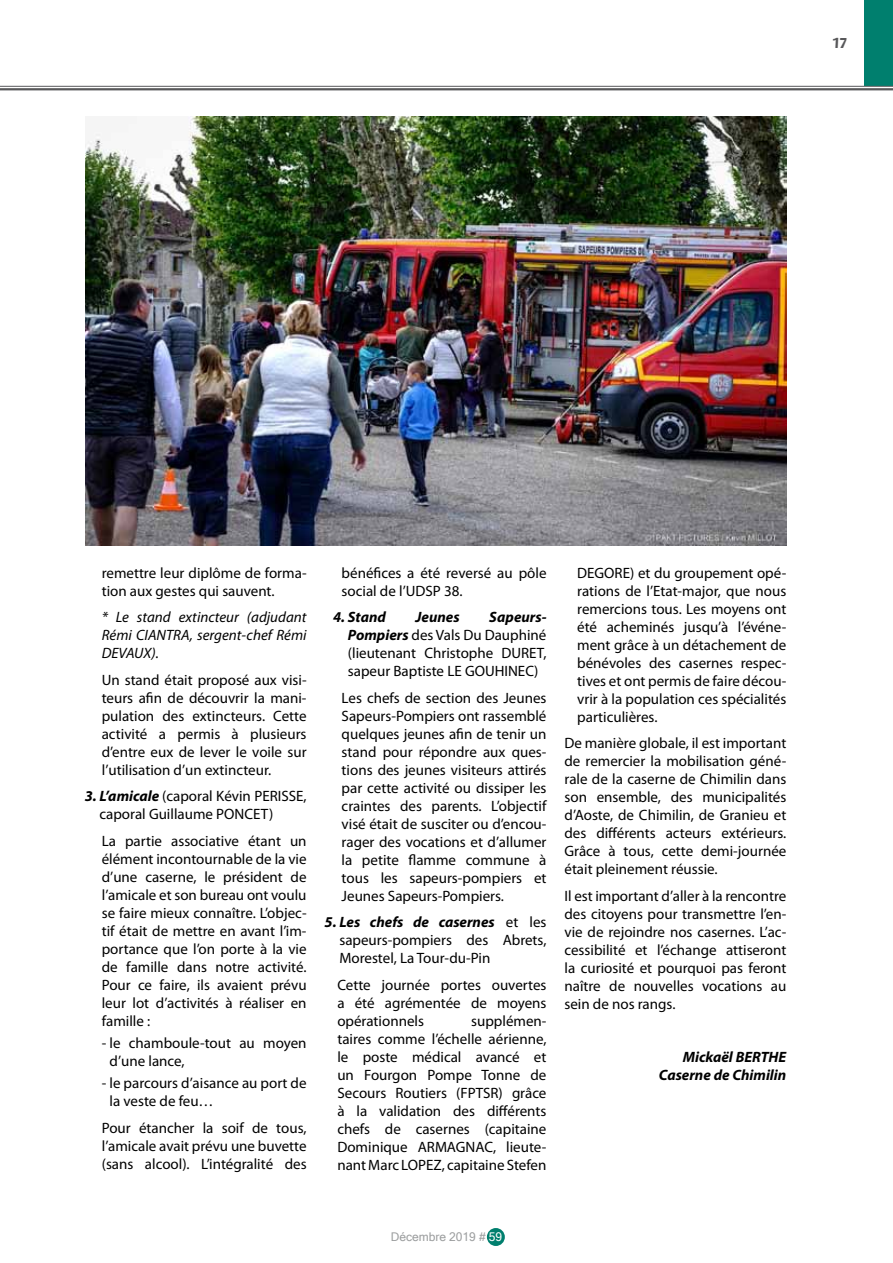
<style>
.page{position:relative;width:893px;height:1263px;background:#fff}
.page>*{position:absolute;margin:0;border:0;box-sizing:border-box;transform-origin:0 0}
.t1{font:15px/18px "Myriad Pro";color:#000;text-align:justify}
.t2{font:italic 15px/18px "Myriad Pro";color:#000;text-align:justify}
.t3{font:italic 700 15px/18px "Myriad Pro";color:#000;text-align:right}
.t4{font:700 15px "Flora ITC";color:#58585a}
.t5{font:12px "Microsoft Sans Serif";color:#9c9e9f}
.s1{font-weight:700;font-style:italic}
.s2{color:#fff}
</style>
<div class="page">
<div style="left:487px;top:1228px;width:18px;height:18px;background:#007f6e;border-radius:50%"></div>
<div style="left:865px;top:0;width:28px;height:85px;background:#007f6e"></div>
<hr style="left:0;top:86px;width:893px;height:1px;background:#58585a">
<hr style="left:0;top:88px;width:893px;height:2px;background:#58585a">
<img style="left:85px;top:117px;width:701px;height:428px">
<p class="t4" style="left:832px;top:34px;width:17px">17</p>
<p class="t1" style="left:102px;top:564px;width:206px">remettre leur diplôme de forma&shy;tion aux gestes qui sauvent.</p>
<p class="t2" style="left:102px;top:608px;width:206px">* Le stand extincteur (adjudant Rémi CIANTRA, sergent-chef Rémi DEVAUX).</p>
<p class="t1" style="left:102px;top:671px;width:206px">Un stand était proposé aux visi&shy;teurs afin de découvrir la mani&shy;pulation des extincteurs. Cette activité a permis à plusieurs d’entre eux de lever le voile sur l’utilisation d’un extincteur.</p>
<p class="t1" style="left:99px;top:787px;width:209px;text-indent:-15px"><span class="s1">3. L’amicale</span> (caporal Kévin PERISSE, caporal Guillaume PONCET)</p>
<p class="t1" style="left:102px;top:832px;width:206px">La partie associative étant un élément incontournable de la vie d’une caserne, le président de l’amicale et son bureau ont voulu se faire mieux connaître. L’objec&shy;tif était de mettre en avant l’im&shy;portance que l’on porte à la vie de famille dans notre activité.<br>Pour ce faire, ils avaient prévu leur lot d’activités à réaliser en famille :</p>
<p class="t1" style="left:110px;top:1034px;width:199px;text-indent:-8px">- le chamboule-tout au moyen d’une lance,</p>
<p class="t1" style="left:110px;top:1074px;width:199px;text-indent:-8px">- le parcours d’aisance au port de la veste de feu…</p>
<p class="t1" style="left:102px;top:1119px;width:206px">Pour étancher la soif de tous, l’amicale avait prévu une buvette (sans alcool). L’intégralité des</p>
<p class="t1" style="left:342px;top:564px;width:206px">bénéfices a été reversé au pôle social de l’UDSP 38.</p>
<p class="t3" style="left:333px;top:608px;width:54px">4. Stand</p>
<p class="t3" style="left:416px;top:608px;width:46px">Jeunes</p>
<p class="t1" style="left:348px;top:608px;width:200px;text-indent:141px"><span class="s1">Sapeurs-Pompiers</span> des Vals Du Dauphiné (lieutenant Christophe DURET, sapeur Baptiste LE GOUHINEC)</p>
<p class="t1" style="left:342px;top:689px;width:206px">Les chefs de section des Jeunes Sapeurs-Pompiers ont rassemblé quelques jeunes afin de tenir un stand pour répondre aux ques&shy;tions des jeunes visiteurs attirés par cette activité ou dissiper les craintes des parents. L’objectif visé était de susciter ou d’encou&shy;rager des vocations et d’allumer la petite flamme commune à tous les sapeurs-pompiers et Jeunes Sapeurs-Pompiers.</p>
<p class="t1" style="left:339px;top:913px;width:209px;text-indent:-15px"><span class="s1">5. Les chefs de casernes</span> et les sapeurs-pompiers des Abrets, Morestel, La Tour-du-Pin</p>
<p class="t1" style="left:337px;top:976px;width:211px">Cette journée portes ouvertes a été agrémentée de moyens opérationnels</p>
<p class="t1" style="left:337px;top:1012px;width:211px;text-indent:134px">supplémen&shy;taires comme l’échelle aérienne, le poste médical avancé et un Fourgon Pompe Tonne de Secours Routiers (FPTSR) grâce à la validation des différents chefs de casernes (capitaine Dominique ARMAGNAC, lieute&shy;nant Marc LOPEZ, capitaine Stefen</p>
<p class="t1" style="left:577px;top:564px;width:211px">DEGORE) et du groupement opé&shy;rations de l’Etat-major, que nous remercions tous. Les moyens ont été acheminés jusqu’à l’événe&shy;ment grâce à un détachement de bénévoles des casernes respec&shy;tives et ont permis de faire décou&shy;vrir à la population ces spécialités particulières.</p>
<p class="t1" style="left:564px;top:734px;width:223px">De manière globale, il est important de remercier la mobilisation géné&shy;rale de la caserne de Chimilin dans son ensemble, des municipalités d’Aoste, de Chimilin, de Granieu et des différents acteurs extérieurs.<br>Grâce à tous, cette demi-journée était pleinement réussie.</p>
<p class="t1" style="left:564px;top:887px;width:223px">Il est important d’aller à la rencontre des citoyens pour transmettre l’en&shy;vie de rejoindre nos casernes. L’ac&shy;cessibilité et l’échange attiseront la curiosité et pourquoi pas feront naître de nouvelles vocations au sein de nos rangs.</p>
<p class="t3" style="left:659px;top:1047px;width:129px">Mickaël BERTHE<br>Caserne de Chimilin</p>
<p class="t5" style="left:391px;top:1230px;width:113px">Décembre 2019 # <span class="s2">59</span></p>
</div>
